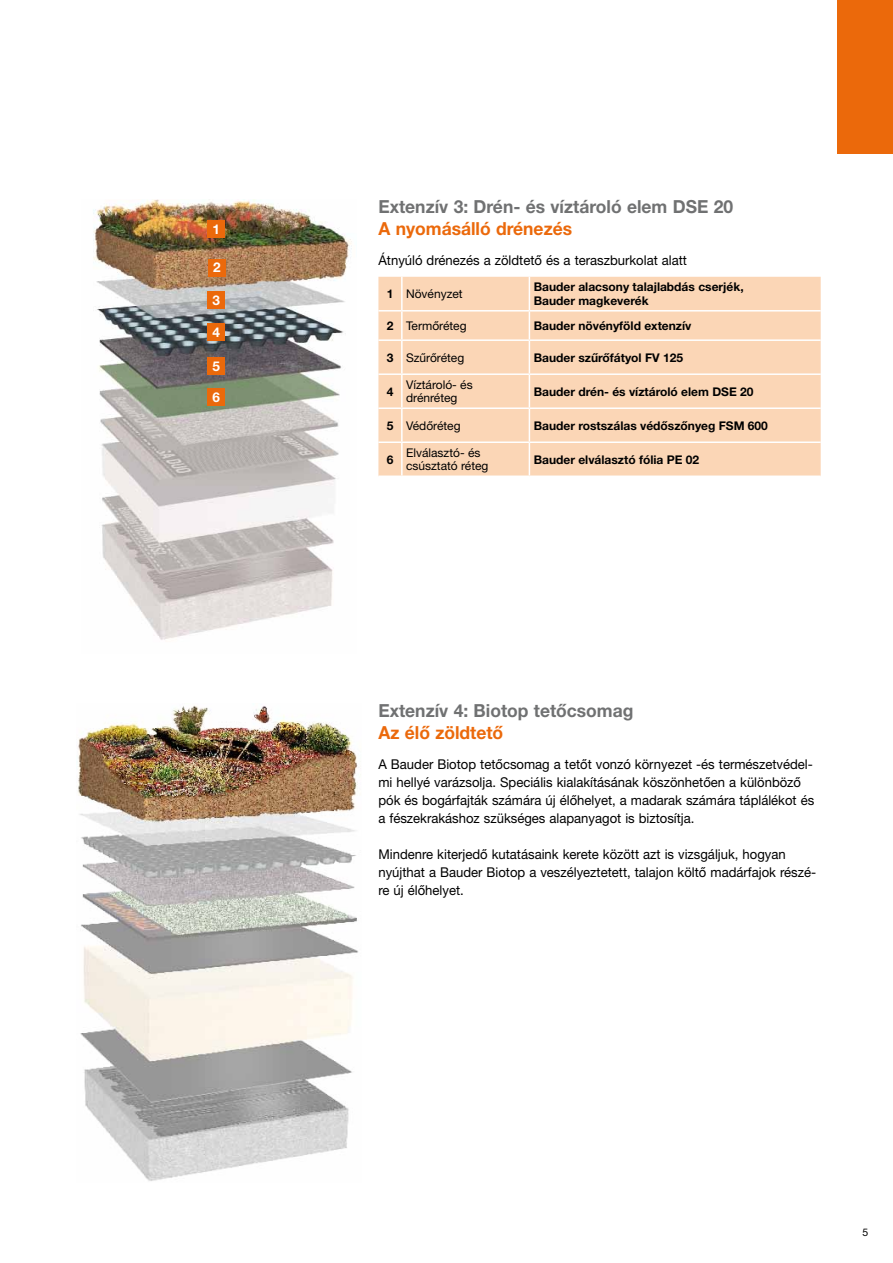
<style>
.page{position:relative;width:893px;height:1263px;background:#fff}
.page>*{position:absolute;margin:0;border:0;box-sizing:border-box;transform-origin:0 0}
.t1{font:700 18px "Helvetica Neue LT Pro";color:#707172}
.t2{font:700 18px "Helvetica Neue LT Pro";color:#eb690b}
.t3{font:13.5px/18px "Helvetica Neue LT Pro";color:#000}
.t4{font:700 13.5px "Helvetica Neue LT Pro";color:#fff}
.t5{font:700 12px/13.5px "Helvetica Neue LT Pro";color:#000}
.t6{font:12px/13.5px "Helvetica Neue LT Pro";color:#000}
.t7{font:10.5px "Helvetica Neue LT Pro";color:#000}
.s1{font-weight:700}
</style>
<div class="page">
<div style="left:838px;top:0;width:55px;height:153px;background:#eb690b"></div>
<img style="left:93px;top:200px;width:259px;height:440px">
<div style="left:378px;top:277px;width:443px;height:198px;background:#fbd6b6"></div>
<hr style="left:401px;top:277px;width:2px;height:33px;background:#fff">
<hr style="left:529px;top:277px;width:1px;height:33px;background:#fff">
<svg style="left:378px;top:310px;width:24px;height:1px"></svg>
<hr style="left:402px;top:310px;width:127px;height:1px;background:#fff">
<hr style="left:401px;top:311px;width:2px;height:28px;background:#fff">
<hr style="left:529px;top:310px;width:292px;height:1px;background:#fff">
<svg style="left:529px;top:311px;width:1px;height:28px"></svg>
<hr style="left:378px;top:339px;width:24px;height:2px;background:#fff">
<hr style="left:402px;top:339px;width:127px;height:2px;background:#fff">
<hr style="left:401px;top:341px;width:2px;height:32px;background:#fff">
<hr style="left:529px;top:339px;width:292px;height:2px;background:#fff">
<hr style="left:529px;top:341px;width:1px;height:32px;background:#fff">
<hr style="left:378px;top:373px;width:24px;height:2px;background:#fff">
<hr style="left:402px;top:373px;width:127px;height:2px;background:#fff">
<hr style="left:401px;top:375px;width:2px;height:32px;background:#fff">
<hr style="left:529px;top:373px;width:292px;height:2px;background:#fff">
<hr style="left:529px;top:375px;width:1px;height:32px;background:#fff">
<hr style="left:378px;top:407px;width:24px;height:2px;background:#fff">
<hr style="left:402px;top:407px;width:127px;height:2px;background:#fff">
<hr style="left:401px;top:409px;width:2px;height:32px;background:#fff">
<hr style="left:529px;top:407px;width:292px;height:2px;background:#fff">
<hr style="left:529px;top:409px;width:1px;height:32px;background:#fff">
<hr style="left:378px;top:441px;width:24px;height:2px;background:#fff">
<hr style="left:402px;top:441px;width:127px;height:2px;background:#fff">
<hr style="left:401px;top:443px;width:2px;height:32px;background:#fff">
<hr style="left:529px;top:441px;width:292px;height:2px;background:#fff">
<hr style="left:529px;top:443px;width:1px;height:32px;background:#fff">
<div style="left:208px;top:292px;width:17px;height:17px;background:#eb690b"></div>
<div style="left:208px;top:259px;width:17px;height:17px;background:#eb690b"></div>
<div style="left:208px;top:221px;width:17px;height:17px;background:#eb690b"></div>
<div style="left:208px;top:323px;width:17px;height:17px;background:#eb690b"></div>
<div style="left:208px;top:358px;width:17px;height:17px;background:#eb690b"></div>
<div style="left:208px;top:388px;width:17px;height:17px;background:#eb690b"></div>
<img style="left:78px;top:705px;width:280px;height:476px">
<p class="t4" style="left:212px;top:221px;width:9px">1</p>
<p class="t4" style="left:213px;top:259px;width:9px">2</p>
<p class="t4" style="left:212px;top:292px;width:9px">3</p>
<p class="t4" style="left:212px;top:323px;width:9px">4</p>
<p class="t4" style="left:212px;top:358px;width:9px">5</p>
<p class="t4" style="left:212px;top:388px;width:9px">6</p>
<h1 class="t1" style="left:378px;top:195px;width:356px">Extenzív 3: Drén- és víztároló elem DSE 20</h1>
<h1 class="t2" style="left:378px;top:217px;width:195px">A nyomásálló drénezés</h1>
<p class="t3" style="left:378px;top:251px;width:310px">Átnyúló drénezés a zöldtető és a teraszburkolat alatt</p>
<p class="t6" style="left:387px;top:287px;width:77px"><span class="s1">1</span> Növényzet</p>
<p class="t5" style="left:534px;top:280px;width:211px">Bauder alacsony talajlabdás cserjék,<br>Bauder magkeverék</p>
<p class="t6" style="left:387px;top:318px;width:81px"><span class="s1">2</span> Termőréteg</p>
<p class="t5" style="left:534px;top:318px;width:159px">Bauder növényföld extenzív</p>
<p class="t6" style="left:387px;top:350px;width:79px"><span class="s1">3</span> Szűrőréteg</p>
<p class="t5" style="left:534px;top:350px;width:151px">Bauder szűrőfátyol FV 125</p>
<p class="t5" style="left:387px;top:384px;width:8px">4</p>
<p class="t6" style="left:406px;top:377px;width:68px">Víztároló- és drénréteg</p>
<p class="t5" style="left:534px;top:384px;width:221px">Bauder drén- és víztároló elem DSE 20</p>
<p class="t6" style="left:387px;top:418px;width:75px"><span class="s1">5</span> Védőréteg</p>
<p class="t5" style="left:534px;top:418px;width:236px">Bauder rostszálas védőszőnyeg FSM 600</p>
<p class="t5" style="left:387px;top:452px;width:8px">6</p>
<p class="t6" style="left:406px;top:445px;width:84px">Elválasztó- és csúsztató réteg</p>
<p class="t5" style="left:534px;top:452px;width:167px">Bauder elválasztó fólia PE 02</p>
<h1 class="t1" style="left:378px;top:699px;width:256px">Extenzív 4: Biotop tetőcsomag</h1>
<h1 class="t2" style="left:378px;top:721px;width:126px">Az élő zöldtető</h1>
<p class="t3" style="left:378px;top:755px;width:437px">A Bauder Biotop tetőcsomag a tetőt vonzó környezet -és természetvédel&shy;mi hellyé varázsolja. Speciális kialakításának köszönhetően a különböző pók és bogárfajták számára új élőhelyet, a madarak számára táplálékot és a fészekrakáshoz szükséges alapanyagot is biztosítja.</p>
<p class="t3" style="left:378px;top:845px;width:439px">Mindenre kiterjedő kutatásaink kerete között azt is vizsgáljuk, hogyan nyújthat a Bauder Biotop a veszélyeztetett, talajon költő madárfajok részé&shy;re új élőhelyet.</p>
<p class="t7" style="left:862px;top:1226px;width:7px">5</p>
</div>
